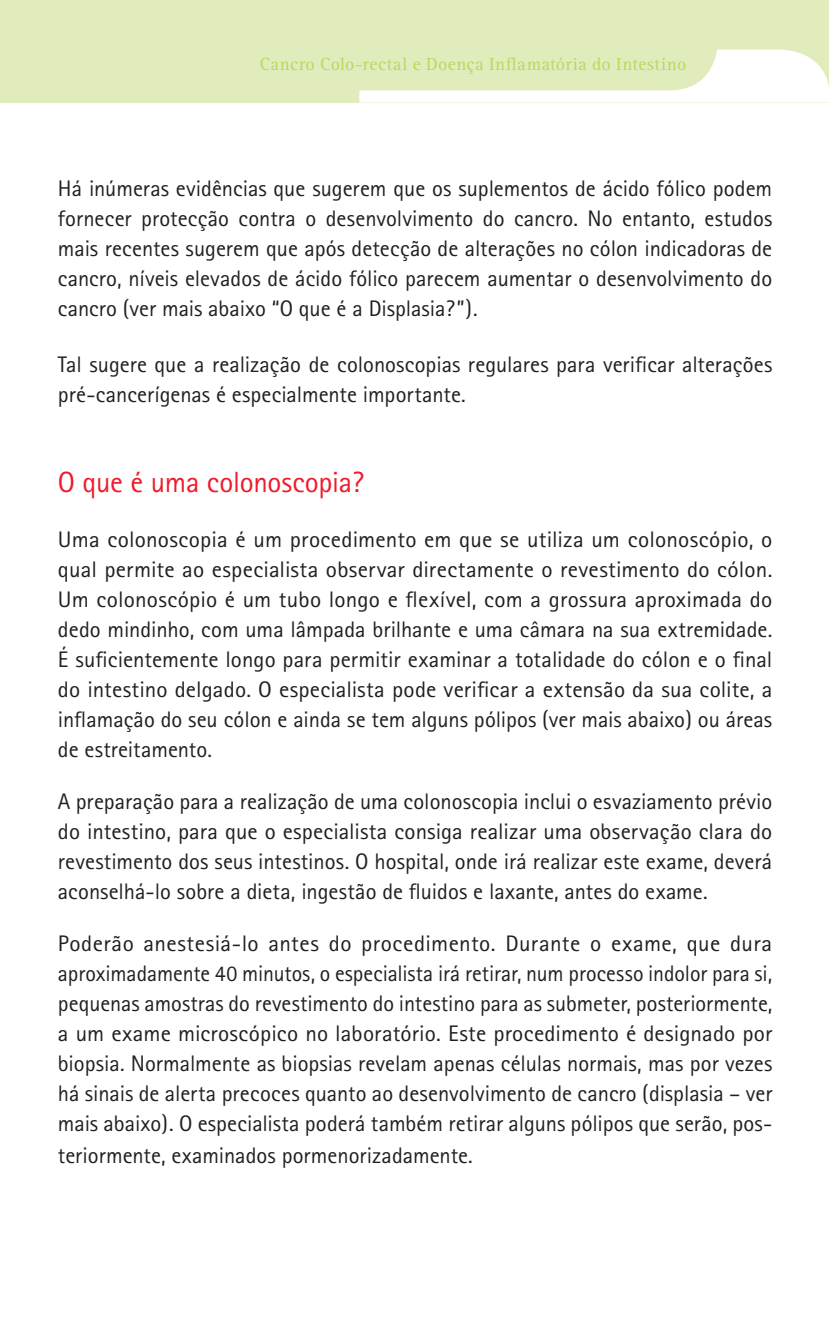
<style>
.page{position:relative;width:829px;height:1340px;background:#fff}
.page>*{position:absolute;margin:0;border:0;box-sizing:border-box;transform-origin:0 0}
.t1{font:29.25px "Rotis Sans Serif";letter-spacing:-.01em;color:#ee1b2c}
.t2{font:22.5px/29.9px "Rotis Sans Serif";color:#231f20;text-align:justify}
.t3{font:18px "Rotis Serif";letter-spacing:.025em;color:#bbd75e}
</style>
<div class="page">
<div style="left:0;top:0;width:829px;height:103px;background:#e1ecbd"></div>
<svg style="left:359px;top:50px;width:470px;height:53px"></svg>
<p class="t3" style="left:260px;top:54px;width:428px">Cancro Colo-rectal e Doença Inflamatória do Intestino</p>
<p class="t2" style="left:58px;top:174px;width:716px">Há inúmeras evidências que sugerem que os suplementos de ácido fólico podem fornecer protecção contra o desenvolvimento do cancro. No entanto, estudos mais recentes sugerem que após detecção de alterações no cólon indicadoras de cancro, níveis elevados de ácido fólico parecem aumentar o desenvolvimento do cancro (ver mais abaixo “O que é a Displasia?”).</p>
<p class="t2" style="left:58px;top:349px;width:716px">Tal sugere que a realização de colonoscopias regulares para verificar alterações pré-cancerígenas é especialmente importante.</p>
<h1 class="t1" style="left:58px;top:465px;width:307px">O que é uma colonoscopia?</h1>
<p class="t2" style="left:58px;top:524px;width:716px">Uma colonoscopia é um procedimento em que se utiliza um colonoscópio, o qual permite ao especialista observar directamente o revestimento do cólon.<br>Um colonoscópio é um tubo longo e flexível, com a grossura aproximada do dedo mindinho, com uma lâmpada brilhante e uma câmara na sua extremidade.<br>É suficientemente longo para permitir examinar a totalidade do cólon e o final do intestino delgado. O especialista pode verificar a extensão da sua colite, a inflamação do seu cólon e ainda se tem alguns pólipos (ver mais abaixo) ou áreas de estreitamento.</p>
<p class="t2" style="left:58px;top:786px;width:716px">A preparação para a realização de uma colonoscopia inclui o esvaziamento prévio do intestino, para que o especialista consiga realizar uma observação clara do revestimento dos seus intestinos. O hospital, onde irá realizar este exame, deverá aconselhá-lo sobre a dieta, ingestão de fluidos e laxante, antes do exame.</p>
<p class="t2" style="left:58px;top:928px;width:716px">Poderão anestesiá-lo antes do procedimento. Durante o exame, que dura aproximadamente 40 minutos, o especialista irá retirar, num processo indolor para si, pequenas amostras do revestimento do intestino para as submeter, posteriormente, a um exame microscópico no laboratório. Este procedimento é designado por biopsia. Normalmente as biopsias revelam apenas células normais, mas por vezes há sinais de alerta precoces quanto ao desenvolvimento de cancro (displasia – ver mais abaixo). O especialista poderá também retirar alguns pólipos que serão, pos&shy;teriormente, examinados pormenorizadamente.</p>
</div>
